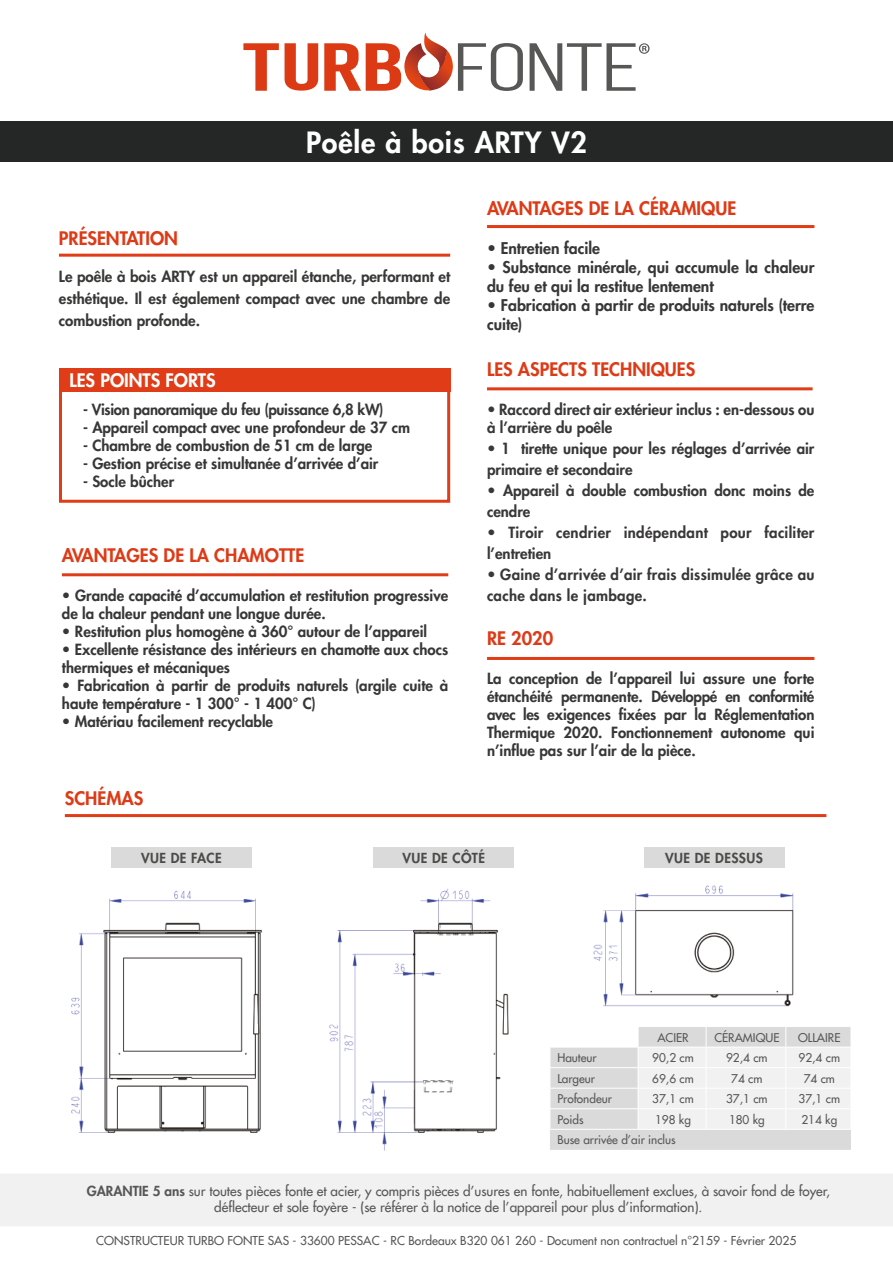
<style>
.page{position:relative;width:893px;height:1263px;background:#fff}
.page>*{position:absolute;margin:0;border:0;box-sizing:border-box;transform-origin:0 0}
.t1{font:800 28.5px "Futura LT";letter-spacing:.03em;color:#fff}
.t2{font:800 18.15px "Futura LT";color:#dd3b17}
.t3{font:800 18.15px "Futura LT";color:#fff}
.t4{font:800 15.75px/18.9px "Futura LT";color:#383737}
.t5{font:800 15px/18px "Futura LT";color:#383737}
.t6{font:800 15px/21px "Futura LT";color:#393737}
.t7{font:800 15px/21.6px "Futura LT";color:#383837;text-align:justify}
.t8{font:800 15px/21px "Futura LT";letter-spacing:.02em;color:#393737}
.t9{font:800 15px "Futura LT";letter-spacing:-.02em;color:#383737}
.t10{font:13.5px/16.2px "Futura LT";color:#585757;text-align:center}
.t11{font:800 13.5px "Futura LT";letter-spacing:.03em;color:#4b4b4a}
.t12{font:12px "Futura LT";color:#585757}
.t13{font:11.7px "Futura LT";color:#575756}
.s1{font-weight:800}
</style>
<div class="page">
<div style="left:59px;top:368px;width:391px;height:135px;border:3px solid #de3d17"></div>
<hr style="left:65px;top:814px;width:761px;height:3px;background:#df3c17">
<div style="left:111px;top:847px;width:141px;height:21px;background:#dadada"></div>
<div style="left:374px;top:847px;width:140px;height:21px;background:#dadada"></div>
<div style="left:644px;top:847px;width:140px;height:21px;background:#dadada"></div>
<hr style="left:487px;top:225px;width:327px;height:3px;background:#df3c17">
<div style="left:59px;top:368px;width:391px;height:24px;background:#df3c17"></div>
<hr style="left:487px;top:387px;width:326px;height:3px;background:#df3c17">
<hr style="left:62px;top:573px;width:386px;height:3px;background:#df3c17">
<hr style="left:487px;top:657px;width:327px;height:3px;background:#df3c17">
<svg style="left:243px;top:43px;width:36px;height:48px"></svg>
<svg style="left:285px;top:43px;width:33px;height:48px"></svg>
<svg style="left:530px;top:43px;width:120px;height:48px"></svg>
<svg style="left:324px;top:33px;width:199px;height:58px"></svg>
<div style="left:0;top:121px;width:893px;height:41px;background:#252626"></div>
<div style="left:0;top:1174px;width:893px;height:52px;background:#f1f1f1"></div>
<svg style="left:550px;top:1027px;width:301px;height:123px"></svg>
<hr style="left:550px;top:1108px;width:88px;height:1px;background:#fff">
<hr style="left:638px;top:1108px;width:68px;height:1px;background:#fff">
<hr style="left:706px;top:1108px;width:80px;height:1px;background:#fff">
<hr style="left:786px;top:1108px;width:65px;height:1px;background:#fff">
<hr style="left:59px;top:254px;width:391px;height:3px;background:#df3c17">
<img style="left:71px;top:890px;width:191px;height:243px">
<img style="left:329px;top:889px;width:180px;height:262px">
<img style="left:593px;top:885px;width:201px;height:122px">
<h1 class="t1" style="left:306px;top:123px;width:282px">Poêle à bois ARTY V2</h1>
<p class="t2" style="left:59px;top:226px;width:121px">PRÉSENTATION</p>
<p class="t7" style="left:59px;top:266px;width:393px">Le poêle à bois ARTY est un appareil étanche, performant et esthétique. Il est également compact avec une chambre de combustion profonde.</p>
<p class="t3" style="left:69px;top:368px;width:148px">LES POINTS FORTS</p>
<p class="t9" style="left:83px;top:399px;width:302px">- Vision panoramique du feu (puissance 6,8 kW)</p>
<p class="t5" style="left:83px;top:418px;width:329px">- Appareil compact avec une profondeur de 37 cm</p>
<p class="t5" style="left:83px;top:436px;width:291px">- Chambre de combustion de 51 cm de large</p>
<p class="t5" style="left:83px;top:454px;width:297px">- Gestion précise et simultanée d’arrivée d’air</p>
<p class="t7" style="left:83px;top:470px;width:93px">- Socle bûcher</p>
<p class="t2" style="left:62px;top:543px;width:244px">AVANTAGES DE LA CHAMOTTE</p>
<p class="t5" style="left:62px;top:586px;width:388px">• Grande capacité d’accumulation et restitution progressive de la chaleur pendant une longue durée.</p>
<p class="t5" style="left:62px;top:622px;width:367px">• Restitution plus homogène à 360° autour de l’appareil</p>
<p class="t5" style="left:62px;top:640px;width:388px">• Excellente résistance des intérieurs en chamotte aux chocs thermiques et mécaniques</p>
<p class="t5" style="left:62px;top:676px;width:388px">• Fabrication à partir de produits naturels (argile cuite à haute température - 1 300° - 1 400° C)</p>
<p class="t5" style="left:62px;top:712px;width:213px">• Matériau facilement recyclable</p>
<p class="t2" style="left:65px;top:787px;width:80px">SCHÉMAS</p>
<p class="t2" style="left:487px;top:197px;width:251px">AVANTAGES DE LA CÉRAMIQUE</p>
<p class="t4" style="left:487px;top:239px;width:115px">• Entretien facile</p>
<p class="t4" style="left:487px;top:258px;width:329px">• Substance minérale, qui accumule la chaleur du feu et qui la restitue lentement</p>
<p class="t4" style="left:487px;top:296px;width:329px">• Fabrication à partir de produits naturels (terre cuite)</p>
<p class="t2" style="left:487px;top:357px;width:210px">LES ASPECTS TECHNIQUES</p>
<p class="t6" style="left:487px;top:400px;width:329px;line-height:18px">• Raccord direct air extérieur inclus : en-dessous ou à l’arrière du poêle</p>
<p class="t6" style="left:487px;top:437px;width:329px">• 1 tirette unique pour les réglages d’arrivée air primaire et secondaire</p>
<p class="t6" style="left:487px;top:479px;width:329px">• Appareil à double combustion donc moins de cendre</p>
<p class="t8" style="left:487px;top:521px;width:329px">• Tiroir cendrier indépendant pour faciliter l’entretien</p>
<p class="t8" style="left:487px;top:563px;width:329px">• Gaine d’arrivée d’air frais dissimulée grâce au cache dans le jambage.</p>
<p class="t2" style="left:487px;top:626px;width:68px">RE 2020</p>
<p class="t5" style="left:487px;top:669px;width:329px;text-align:justify">La conception de l’appareil lui assure une forte étanchéité permanente. Développé en conformité avec les exigences fixées par la Réglementation Thermique 2020. Fonctionnement autonome qui n’influe pas sur l’air de la pièce.</p>
<p class="t11" style="left:141px;top:849px;width:82px">VUE DE FACE</p>
<p class="t11" style="left:402px;top:849px;width:84px">VUE DE CÔTÉ</p>
<p class="t11" style="left:665px;top:849px;width:99px">VUE DE DESSUS</p>
<p class="t13" style="left:657px;top:1029px;width:33px">ACIER</p>
<p class="t13" style="left:714px;top:1029px;width:67px">CÉRAMIQUE</p>
<p class="t13" style="left:798px;top:1029px;width:44px">OLLAIRE</p>
<p class="t13" style="left:557px;top:1050px;width:41px">Hauteur</p>
<p class="t13" style="left:652px;top:1050px;width:43px">90,2 cm</p>
<p class="t13" style="left:726px;top:1050px;width:43px">92,4 cm</p>
<p class="t13" style="left:799px;top:1050px;width:43px">92,4 cm</p>
<p class="t13" style="left:557px;top:1071px;width:39px">Largeur</p>
<p class="t13" style="left:652px;top:1071px;width:43px">69,6 cm</p>
<p class="t13" style="left:731px;top:1071px;width:33px">74 cm</p>
<p class="t13" style="left:804px;top:1071px;width:33px">74 cm</p>
<p class="t13" style="left:557px;top:1091px;width:56px">Profondeur</p>
<p class="t13" style="left:652px;top:1091px;width:43px">37,1 cm</p>
<p class="t13" style="left:726px;top:1091px;width:43px">37,1 cm</p>
<p class="t13" style="left:799px;top:1091px;width:43px">37,1 cm</p>
<p class="t13" style="left:557px;top:1112px;width:28px">Poids</p>
<p class="t13" style="left:655px;top:1112px;width:37px">198 kg</p>
<p class="t13" style="left:729px;top:1112px;width:37px">180 kg</p>
<p class="t13" style="left:801px;top:1112px;width:37px">214 kg</p>
<p class="t13" style="left:557px;top:1132px;width:120px">Buse arrivée d’air inclus</p>
<p class="t10" style="left:87px;top:1182px;width:745px"><span class="s1">GARANTIE 5 ans</span> sur toutes pièces fonte et acier, y compris pièces d’usures en fonte, habituellement exclues, à savoir fond de foyer, déflecteur et sole foyère - (se référer à la notice de l’appareil pour plus d’information).</p>
<p class="t12" style="left:96px;top:1232px;width:702px">CONSTRUCTEUR TURBO FONTE SAS - 33600 PESSAC - RC Bordeaux B320 061 260 - Document non contractuel n°2159 - Février 2025</p>
</div>
